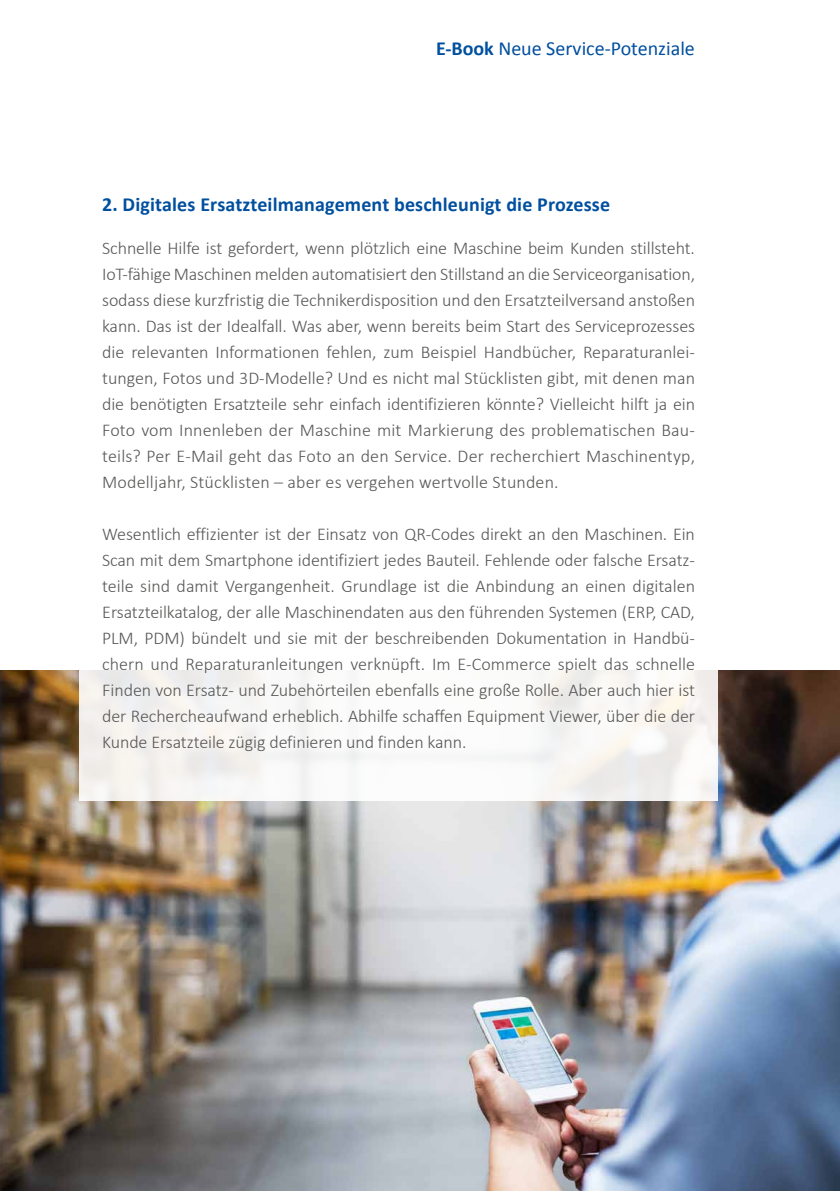
<style>
.page{position:relative;width:840px;height:1191px;background:#fff}
.page>*{position:absolute;margin:0;border:0;box-sizing:border-box;transform-origin:0 0}
.t1{font:700 20px "Calibri";letter-spacing:.01em;color:#004f9f}
.t2{font:20px "Calibri";color:#004f9f}
.t3{font:300 18px/26px "Calibri";letter-spacing:-.005em;color:#575756;text-align:justify}
.s1{font-weight:700}
</style>
<div class="page">
<img style="left:0;top:670px;width:839px;height:521px">
<svg style="left:79px;top:670px;width:638px;height:130px;fill:#f8f7f6"></svg>
<p class="t2" style="left:436px;top:36px;width:260px"><span class="s1">E-Book</span> Neue Service-Potenziale</p>
<p class="t1" style="left:102px;top:192px;width:509px">2. Digitales Ersatzteilmanagement beschleunigt die Prozesse</p>
<p class="t3" style="left:102px;top:234px;width:594px">Schnelle Hilfe ist gefordert, wenn plötzlich eine Maschine beim Kunden stillsteht.<br>IoT-fähige Maschinen melden automatisiert den Stillstand an die Serviceorganisation, sodass diese kurzfristig die Technikerdisposition und den Ersatzteilversand anstoßen kann. Das ist der Idealfall. Was aber, wenn bereits beim Start des Serviceprozesses die relevanten Informationen fehlen, zum Beispiel Handbücher, Reparaturanlei&shy;tungen, Fotos und 3D-Modelle? Und es nicht mal Stücklisten gibt, mit denen man die benötigten Ersatzteile sehr einfach identifizieren könnte? Vielleicht hilft ja ein Foto vom Innenleben der Maschine mit Markierung des problematischen Bau&shy;teils? Per E-Mail geht das Foto an den Service. Der recherchiert Maschinentyp, Modelljahr, Stücklisten – aber es vergehen wertvolle Stunden.</p>
<p class="t3" style="left:102px;top:520px;width:594px">Wesentlich effizienter ist der Einsatz von QR-Codes direkt an den Maschinen. Ein Scan mit dem Smartphone identifiziert jedes Bauteil. Fehlende oder falsche Ersatz&shy;teile sind damit Vergangenheit. Grundlage ist die Anbindung an einen digitalen Ersatzteilkatalog, der alle Maschinendaten aus den führenden Systemen (ERP, CAD, PLM, PDM) bündelt und sie mit der beschreibenden Dokumentation in Handbü&shy;chern und Reparaturanleitungen verknüpft. Im E-Commerce spielt das schnelle Finden von Ersatz- und Zubehörteilen ebenfalls eine große Rolle. Aber auch hier ist der Rechercheaufwand erheblich. Abhilfe schaffen Equipment Viewer, über die der Kunde Ersatzteile zügig definieren und finden kann.</p>
</div>
